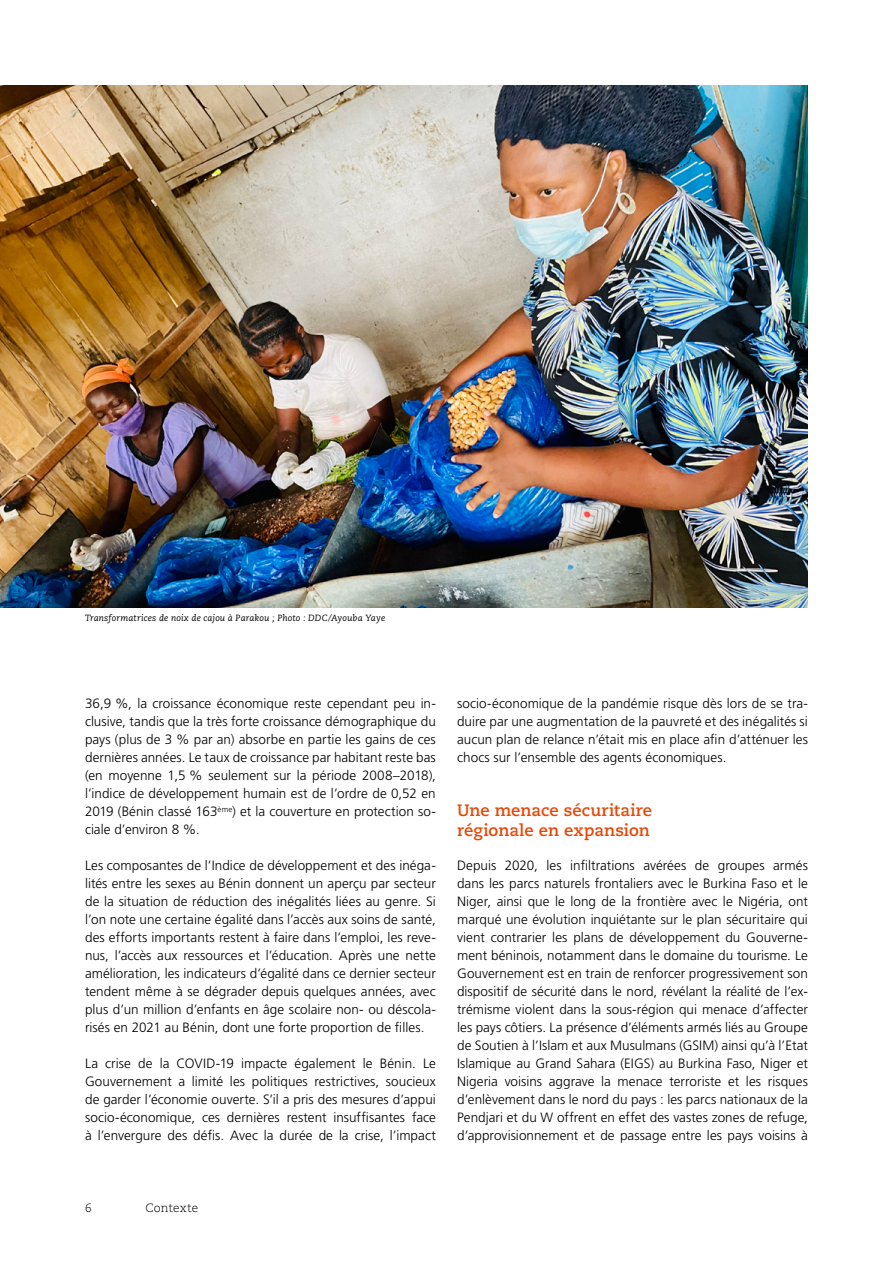
<style>
.page{position:relative;width:893px;height:1263px;background:#fff}
.page>*{position:absolute;margin:0;border:0;box-sizing:border-box;transform-origin:0 0}
.t1{font:700 16.5px/19.8px "Caecilia";letter-spacing:.005em;color:#e84706}
.t2{font:300 13.5px/18px "Frutiger LT Pro";letter-spacing:.005em;color:#000;text-align:justify}
.t3{font:300 12px "Caecilia";letter-spacing:.01em;color:#000}
.t4{font:italic 9px "Caecilia";letter-spacing:.015em;color:#000}
</style>
<div class="page">
<img style="left:0;top:85px;width:808px;height:522px">
<p class="t4" style="left:85px;top:612px;width:302px">Transformatrices de noix de cajou à Parakou ; Photo : DDC/Ayouba Yaye</p>
<p class="t2" style="left:85px;top:695px;width:352px">36,9 %, la croissance économique reste cependant peu in&shy;clusive, tandis que la très forte croissance démographique du pays (plus de 3 % par an) absorbe en partie les gains de ces dernières années. Le taux de croissance par habitant reste bas (en moyenne 1,5 % seulement sur la période 2008–2018), l’indice de développement humain est de l’ordre de 0,52 en 2019 (Bénin classé 163<sup>ème</sup>) et la couverture en protection so&shy;ciale d’environ 8 %.</p>
<p class="t2" style="left:85px;top:857px;width:352px">Les composantes de l’Indice de développement et des inéga&shy;lités entre les sexes au Bénin donnent un aperçu par secteur de la situation de réduction des inégalités liées au genre. Si l’on note une certaine égalité dans l’accès aux soins de santé, des efforts importants restent à faire dans l’emploi, les reve&shy;nus, l’accès aux ressources et l’éducation. Après une nette amélioration, les indicateurs d’égalité dans ce dernier secteur tendent même à se dégrader depuis quelques années, avec plus d’un million d’enfants en âge scolaire non- ou déscola&shy;risés en 2021 au Bénin, dont une forte proportion de filles.</p>
<p class="t2" style="left:85px;top:1055px;width:352px">La crise de la COVID-19 impacte également le Bénin. Le Gouvernement a limité les politiques restrictives, soucieux de garder l’économie ouverte. S’il a pris des mesures d’appui socio-économique, ces dernières restent insuffisantes face à l’envergure des défis. Avec la durée de la crise, l’impact</p>
<p class="t2" style="left:457px;top:695px;width:352px">socio-économique de la pandémie risque dès lors de se tra&shy;duire par une augmentation de la pauvreté et des inégalités si aucun plan de relance n’était mis en place afin d’atténuer les chocs sur l’ensemble des agents économiques.</p>
<p class="t1" style="left:457px;top:801px;width:196px">Une menace sécuritaire régionale en expansion</p>
<p class="t2" style="left:457px;top:857px;width:352px">Depuis 2020, les infiltrations avérées de groupes armés dans les parcs naturels frontaliers avec le Burkina Faso et le Niger, ainsi que le long de la frontière avec le Nigéria, ont marqué une évolution inquiétante sur le plan sécuritaire qui vient contrarier les plans de développement du Gouverne&shy;ment béninois, notamment dans le domaine du tourisme. Le Gouvernement est en train de renforcer progressivement son dispositif de sécurité dans le nord, révélant la réalité de l’ex&shy;trémisme violent dans la sous-région qui menace d’affecter les pays côtiers. La présence d’éléments armés liés au Groupe de Soutien à l’Islam et aux Musulmans (GSIM) ainsi qu’à l’Etat Islamique au Grand Sahara (EIGS) au Burkina Faso, Niger et Nigeria voisins aggrave la menace terroriste et les risques d’enlèvement dans le nord du pays : les parcs nationaux de la Pendjari et du W offrent en effet des vastes zones de refuge, d’approvisionnement et de passage entre les pays voisins à</p>
<p class="t3" style="left:85px;top:1201px;width:8px">6</p>
<p class="t3" style="left:146px;top:1201px;width:54px">Contexte</p>
</div>
